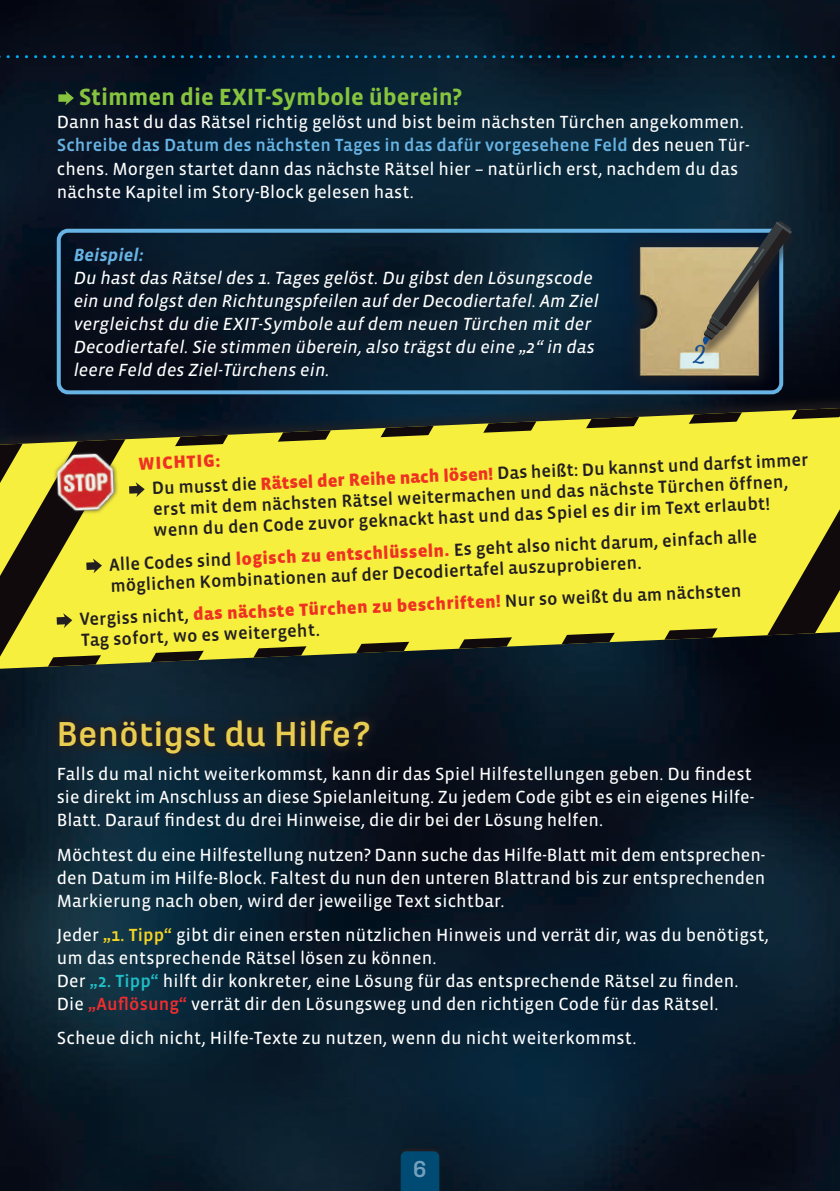
<style>
.page{position:relative;width:840px;height:1191px;background:#fff}
.page>*{position:absolute;margin:0;border:0;box-sizing:border-box;transform-origin:0 0}
.Head{font:700 36px "Marianina X Wd FY";color:#e8cd50}
.t1{font:700 24px "Vista Sans OT";letter-spacing:-.005em;color:#86c43f}
.t2{font:700 24px "Amberly";color:#0f4d96}
.fließ{font:700 24px "Marianina X Wd FY";color:#76a0be}
.t3{font:18px/23px "Vista Sans OT";letter-spacing:.005em;color:#fff}
.t4{font:500 18px/28.6px "Vista Sans OT";color:#231f20}
.t5{font:italic 18px/23px "Vista Sans OT";letter-spacing:.005em;color:#fff}
.t6{font:italic 700 18px "Vista Sans OT";letter-spacing:.005em;color:#67b3e3}
.s1{font-weight:500;color:#67b3e3}
.s2{font-weight:900;color:#ef3122}
.s3{font-weight:500;color:#f4d325}
.s4{font-weight:500;color:#21bdc6}
.s5{font-weight:500;color:#ee2d2f}
</style>
<div class="page">
<img style="left:0;top:0;width:839px;height:1191px">
<div style="left:57px;top:229px;width:725px;height:165px;border:4px solid #67b3e3;border-radius:9px"></div>
<div style="left:697px;top:223px;width:101px;height:135px;background:#231f20;opacity:.5"></div>
<svg style="left:558px;top:221px;width:233px;height:169px;background:#4e5753"></svg>
<svg style="left:50px;top:710px;width:329px;height:53px;background:#141f29"></svg>
<div style="left:0;top:390px;width:839px;height:289px;background:#231f20;opacity:.75"></div>
<svg style="left:0;top:408px;width:839px;height:262px;background:#2e3726"></svg>
<svg style="left:19px;top:416px;width:820px;height:243px;background:#d2cc38"></svg>
<div style="left:52px;top:449px;width:67px;height:66px;background:#231f20;opacity:.74"></div>
<img style="left:54px;top:449px;width:64px;height:66px">
<svg style="left:129px;top:482px;width:16px;height:15px"></svg>
<svg style="left:86px;top:558px;width:16px;height:15px"></svg>
<svg style="left:57px;top:613px;width:15px;height:15px"></svg>
<div style="left:398px;top:1147px;width:43px;height:44px;background:#231f20;opacity:.75"></div>
<div style="left:400px;top:1151px;width:39px;height:40px;background:#004b74"></div>
<svg style="left:58px;top:91px;width:16px;height:14px"></svg>
<svg style="left:0;top:55px;width:840px;height:3px;background:#053b56"></svg>
<p class="t1" style="left:79px;top:85px;width:385px">Stimmen die EXIT-Symbole überein?</p>
<p class="t3" style="left:57px;top:111px;width:694px">Dann hast du das Rätsel richtig gelöst und bist beim nächsten Türchen angekommen.<br><span class="s1">Schreibe das Datum des nächsten Tages in das dafür vorgesehene Feld</span> des neuen Tür&shy;chens. Morgen startet dann das nächste Rätsel hier – natürlich erst, nachdem du das nächste Kapitel im Story-Block gelesen hast.</p>
<p class="t6" style="left:74px;top:246px;width:71px">Beispiel:</p>
<p class="t5" style="left:74px;top:267px;width:526px">Du hast das Rätsel des 1. Tages gelöst. Du gibst den Lösungscode ein und folgst den Richtungspfeilen auf der Decodiertafel. Am Ziel vergleichst du die EXIT-Symbole auf dem neuen Türchen mit der Decodiertafel. Sie stimmen überein, also trägst du eine „2“ in das leere Feld des Ziel-Türchens ein.</p>
<p class="t2" style="left:692px;top:340px;width:14px">2</p>
<p class="t4" style="left:150px;top:450px;width:657px;text-indent:-13px;rotate:-3deg"><span class="s2">WICHTIG:<br></span>Du musst die <sup>Rät</sup><span class="s2">sel der Reihe nach lösen!</span> Das heißt: Du kannst und darfst immer</p>
<p class="t4" style="left:152px;top:502px;width:637px;line-height:21px;rotate:-3deg">erst mit dem nächsten Rätsel weitermachen und das nächste Türchen öffnen, wenn du den Code zuvor geknackt hast und das Spiel es dir im Text erlaubt!</p>
<p class="t4" style="left:109px;top:559px;width:649px;line-height:19.6px;rotate:-3deg">Alle Codes sind <span class="s2">logisch zu entschlüsseln.</span> Es geht also nicht darum, einfach alle möglichen Kombinationen auf der Decodiertafel auszuprobieren.</p>
<p class="t4" style="left:79px;top:615px;width:663px;line-height:18px;rotate:-3deg">Vergiss nicht, <sup>das</sup> <sup>n</sup><span class="s2">ächste Türchen zu beschriften!</span> Nur so weißt du am nächsten<br>Tag sofort, wo es weitergeht.</p>
<p class="Head" style="left:57px;top:714px;width:316px">Benötigst du Hilfe?</p>
<p class="t3" style="left:57px;top:763px;width:698px">Falls du mal nicht weiterkommst, kann dir das Spiel Hilfestellungen geben. Du findest sie direkt im Anschluss an diese Spielanleitung. Zu jedem Code gibt es ein eigenes Hilfe-<br>Blatt. Darauf findest du drei Hinweise, die dir bei der Lösung helfen.</p>
<p class="t3" style="left:57px;top:843px;width:709px;text-align:justify">Möchtest du eine Hilfestellung nutzen? Dann suche das Hilfe-Blatt mit dem entsprechen&shy;den Datum im Hilfe-Block. Faltest du nun den unteren Blattrand bis zur entsprechenden Markierung nach oben, wird der jeweilige Text sichtbar.</p>
<p class="t3" style="left:57px;top:923px;width:713px">Jeder <span class="s3">„1. Tipp“</span> gibt dir einen ersten nützlichen Hinweis und verrät dir, was du benötigst, um das entsprechende Rätsel lösen zu können.<br>Der <span class="s4">„2. Tipp“</span> hilft dir konkreter, eine Lösung für das entsprechende Rätsel zu finden.<br>Die <span class="s5">„Auflösung“</span> verrät dir den Lösungsweg und den richtigen Code für das Rätsel.</p>
<p class="t3" style="left:57px;top:1027px;width:581px">Scheue dich nicht, Hilfe-Texte zu nutzen, wenn du nicht weiterkommst.</p>
<p class="fließ" style="left:412px;top:1156px;width:16px">6</p>
</div>
